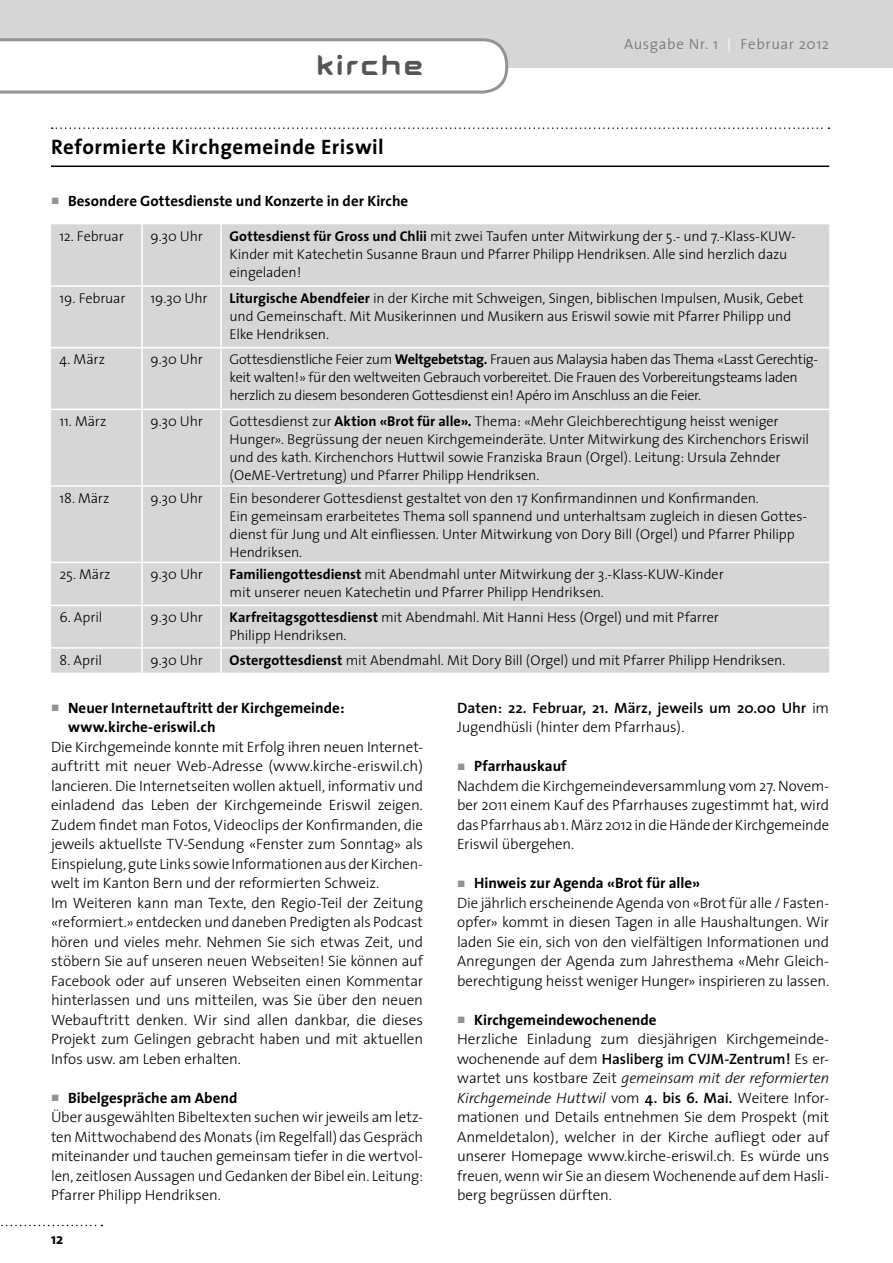
<style>
.page{position:relative;width:893px;height:1263px;background:#fff}
.page>*{position:absolute;margin:0;border:0;box-sizing:border-box;transform-origin:0 0}
.t1{font:30px "Aura";letter-spacing:.08em;color:#555}
.t2{font:700 21px "The Sans";letter-spacing:.02em;color:#000}
.t3{font:300 15px/19.5px "The Sans";letter-spacing:-.01em;color:#000;text-align:justify}
.t4{font:700 15px/19.5px "The Sans";color:#000}
.t5{font:600 15px/19.5px "The Sans";letter-spacing:-.005em;color:#000}
.t6{font:300 15px "The Sans";letter-spacing:.04em;color:#7c7c7c}
.t7{font:300 14.25px/18px "The Sans";letter-spacing:-.01em;color:#000}
.t8{font:300 14.25px/18px "The Sans";letter-spacing:-.03em;color:#000}
.s1{color:#fff}
.s2{font-weight:700}
.s3{font-weight:300}
.s4{font-weight:600}
.s5{font-style:italic}
</style>
<div class="page">
<div style="left:0;top:0;width:893px;height:68px;background:#d6d6d6"></div>
<svg style="left:0;top:38px;width:508px;height:56px"></svg>
<svg style="left:1px;top:1225px;width:101px;height:1px"></svg>
<svg style="left:52px;top:127px;width:777px;height:2px"></svg>
<hr style="left:51px;top:166px;width:778px;height:1px;background:#000">
<div style="left:51px;top:224px;width:778px;height:449px;background:#d6d6d6"></div>
<hr style="left:141px;top:224px;width:2px;height:61px;background:#fff">
<hr style="left:220px;top:224px;width:2px;height:61px;background:#fff">
<hr style="left:51px;top:285px;width:91px;height:2px;background:#fff">
<hr style="left:142px;top:285px;width:79px;height:2px;background:#fff">
<hr style="left:141px;top:287px;width:2px;height:60px;background:#fff">
<hr style="left:221px;top:285px;width:608px;height:2px;background:#fff">
<hr style="left:220px;top:287px;width:2px;height:60px;background:#fff">
<hr style="left:51px;top:347px;width:91px;height:1px;background:#fff">
<hr style="left:142px;top:347px;width:79px;height:1px;background:#fff">
<hr style="left:141px;top:348px;width:2px;height:61px;background:#fff">
<hr style="left:221px;top:347px;width:608px;height:1px;background:#fff">
<hr style="left:220px;top:348px;width:2px;height:61px;background:#fff">
<hr style="left:51px;top:409px;width:91px;height:1px;background:#fff">
<hr style="left:142px;top:409px;width:79px;height:1px;background:#fff">
<hr style="left:141px;top:410px;width:2px;height:75px;background:#fff">
<hr style="left:221px;top:409px;width:608px;height:1px;background:#fff">
<hr style="left:220px;top:410px;width:2px;height:75px;background:#fff">
<hr style="left:51px;top:485px;width:91px;height:2px;background:#fff">
<hr style="left:142px;top:485px;width:79px;height:2px;background:#fff">
<hr style="left:141px;top:487px;width:2px;height:75px;background:#fff">
<hr style="left:221px;top:485px;width:608px;height:2px;background:#fff">
<hr style="left:220px;top:487px;width:2px;height:75px;background:#fff">
<hr style="left:51px;top:562px;width:91px;height:1px;background:#fff">
<hr style="left:142px;top:562px;width:79px;height:1px;background:#fff">
<hr style="left:141px;top:563px;width:2px;height:42px;background:#fff">
<hr style="left:221px;top:562px;width:608px;height:1px;background:#fff">
<hr style="left:220px;top:563px;width:2px;height:42px;background:#fff">
<hr style="left:51px;top:605px;width:91px;height:1px;background:#fff">
<hr style="left:142px;top:605px;width:79px;height:1px;background:#fff">
<hr style="left:141px;top:606px;width:2px;height:41px;background:#fff">
<hr style="left:221px;top:605px;width:608px;height:1px;background:#fff">
<hr style="left:220px;top:606px;width:2px;height:41px;background:#fff">
<hr style="left:51px;top:647px;width:91px;height:2px;background:#fff">
<hr style="left:142px;top:647px;width:79px;height:2px;background:#fff">
<hr style="left:141px;top:649px;width:2px;height:24px;background:#fff">
<hr style="left:221px;top:647px;width:608px;height:2px;background:#fff">
<hr style="left:220px;top:649px;width:2px;height:24px;background:#fff">
<h1 class="t1" style="left:316px;top:54px;width:108px">kirche</h1>
<p class="t6" style="left:624px;top:32px;width:207px">Ausgabe Nr. 1 <span class="s1">|</span> Februar 2012</p>
<h2 class="t2" style="left:51px;top:130px;width:334px">Reformierte Kirchgemeinde Eriswil</h2>
<p class="t4" style="left:68px;top:190px;width:342px">Besondere Gottesdienste und Konzerte in der Kirche</p>
<p class="t7" style="left:60px;top:227px;width:66px">12. Februar</p>
<p class="t7" style="left:151px;top:227px;width:54px">9.30 Uhr</p>
<p class="t7" style="left:230px;top:227px;width:568px"><span class="s2">Gottesdienst für Gross und Chlii</span> mit zwei Taufen unter Mitwirkung der 5.- und 7.-Klass-KUW-<br>Kinder mit Katechetin Susanne Braun und Pfarrer Philipp Hendriksen. Alle sind herzlich dazu eingeladen!</p>
<p class="t7" style="left:60px;top:289px;width:67px">19. Februar</p>
<p class="t7" style="left:151px;top:289px;width:58px">19.30 Uhr</p>
<p class="t7" style="left:230px;top:289px;width:576px"><span class="s2">Liturgische Abendfeier</span> in der Kirche mit Schweigen, Singen, biblischen Impulsen, Musik, -Gebet und Gemeinschaft. Mit Musikerinnen und Musikern aus Eriswil sowie mit Pfarrer -Philipp und<br>Elke Hendriksen.</p>
<p class="t7" style="left:60px;top:350px;width:47px">4. März</p>
<p class="t7" style="left:151px;top:350px;width:54px">9.30 Uhr</p>
<p class="t8" style="left:230px;top:350px;width:590px">Gottesdienstliche Feier zum <span class="s2">Weltgebetstag.</span> Frauen aus Malaysia haben das Thema «Lasst Gerechtig&shy;keit walten!» für den weltweiten Gebrauch vorbereitet. Die Frauen des Vorbereitungsteams laden herzlich zu diesem besonderen Gottesdienst ein! Apéro im Anschluss an die Feier.</p>
<p class="t7" style="left:60px;top:412px;width:48px">11. März</p>
<p class="t7" style="left:151px;top:412px;width:54px">9.30 Uhr</p>
<p class="t7" style="left:230px;top:412px;width:581px">Gottesdienst zur <span class="s2">Aktion «Brot für alle».</span> Thema: «Mehr Gleichberechtigung heisst -weniger Hunger». Begrüssung der neuen Kirchgemeinderäte. Unter Mitwirkung des -Kirchenchors Eriswil und des kath. Kirchenchors Huttwil sowie Franziska Braun (Orgel). Leitung: Ursula Zehnder (OeME-Vertretung) und Pfarrer Philipp Hendriksen.</p>
<p class="t7" style="left:60px;top:488px;width:51px">18. März</p>
<p class="t7" style="left:151px;top:488px;width:54px">9.30 Uhr</p>
<p class="t7" style="left:230px;top:488px;width:579px">Ein besonderer Gottesdienst gestaltet von den 17 Konfirmandinnen und Konfirmanden.<br>Ein -gemeinsam erarbeitetes Thema soll spannend und unterhaltsam zugleich in diesen Gottes&shy;dienst für Jung und Alt einfliessen. Unter Mitwirkung von Dory Bill (Orgel) und Pfarrer Philipp Hendriksen.</p>
<p class="t7" style="left:60px;top:565px;width:53px">25. März</p>
<p class="t7" style="left:151px;top:565px;width:54px">9.30 Uhr</p>
<p class="t7" style="left:230px;top:565px;width:496px"><span class="s2">Familiengottesdienst</span> mit Abendmahl unter Mitwirkung der 3.-Klass-KUW-Kinder mit -unserer neuen Katechetin und Pfarrer Philipp Hendriksen.</p>
<p class="t7" style="left:60px;top:608px;width:44px">6. April</p>
<p class="t7" style="left:151px;top:608px;width:54px">9.30 Uhr</p>
<p class="t7" style="left:230px;top:608px;width:491px"><span class="s2">Karfreitagsgottesdienst</span> mit Abendmahl. Mit Hanni Hess (Orgel) und mit Pfarrer<br>Philipp Hendriksen.</p>
<p class="t7" style="left:60px;top:650px;width:44px">8. April</p>
<p class="t7" style="left:151px;top:650px;width:54px">9.30 Uhr</p>
<p class="t7" style="left:230px;top:650px;width:557px"><span class="s2">Ostergottesdienst</span> mit Abendmahl. Mit Dory Bill (Orgel) und mit Pfarrer Philipp Hendriksen.</p>
<p class="t4" style="left:68px;top:697px;width:278px">Neuer Internetauftritt der Kirchgemeinde: www.kirche-eriswil.ch</p>
<p class="t3" style="left:51px;top:736px;width:374px;text-align:left">Die Kirchgemeinde konnte mit Erfolg ihren neuen Internet&shy;auftritt mit neuer Web-Adresse (www.kirche-eriswil.ch) lancieren. Die Internetseiten wollen aktuell, informativ und einladend das Leben der Kirchgemeinde Eriswil zeigen.<br>Zudem findet man Fotos, Videoclips der Konfirmanden, die jeweils aktuellste TV-Sendung «Fenster zum Sonntag» als Einspielung,gute Links sowie InformationenausderKirchen&shy;welt im Kanton Bern und der reformierten Schweiz.<br>Im Weiteren kann man Texte, den Regio-Teil der Zeitung «reformiert.» entdecken und daneben Predigten als Podcast hören und vieles mehr. Nehmen Sie sich etwas Zeit, und stöbern Sie auf unseren neuen Webseiten! Sie können auf Facebook oder auf unseren Webseiten einen Kommentar hinterlassen und uns mitteilen, was Sie über den neuen Webauftritt denken. Wir sind allen dankbar, die dieses Projekt zum Gelingen gebracht haben und mit aktuellen Infos usw. am Leben erhalten.</p>
<p class="t4" style="left:68px;top:1087px;width:171px">Bibelgespräche am Abend</p>
<p class="t3" style="left:51px;top:1107px;width:374px">Über ausgewählten Bibeltexten suchen wirjeweils am letz&shy;ten Mittwochabend des Monats (im Regelfall) das Gespräch miteinander und tauchen gemeinsam tiefer in die wertvol&shy;len, zeitlosen Aussagen und Gedanken der Bibel ein. Leitung:<br>Pfarrer Philipp Hendriksen.</p>
<p class="t4" style="left:51px;top:1229px;width:14px">12</p>
<p class="t5" style="left:457px;top:697px;width:374px">Daten: 22. Februar, 21. März, jeweils um 20.00 Uhr <span class="s3">im<br>Jugendhüsli (hinter dem Pfarrhaus).</span></p>
<p class="t4" style="left:474px;top:756px;width:94px">Pfarrhauskauf</p>
<p class="t3" style="left:457px;top:775px;width:374px">Nachdem die Kirchgemeindeversammlung vom 27. Novem&shy;ber 2011 einem Kauf des Pfarrhauses zugestimmt hat, wird das Pfarrhaus ab1.März 2012 indieHändeder -Kirchgemeinde Eriswil übergehen.</p>
<p class="t4" style="left:474px;top:873px;width:227px">Hinweis zur Agenda «Brot für alle»</p>
<p class="t3" style="left:457px;top:892px;width:374px">Die jährlich erscheinende Agenda von «Brot für alle / Fasten&shy;opfer» kommt in diesen Tagen in alle Haushaltungen. Wir laden Sie ein, sich von den vielfältigen Informationen und Anregungen der Agenda zum Jahresthema «Mehr Gleich&shy;berechtigung heisst weniger Hunger» inspirieren zu lassen.</p>
<p class="t4" style="left:474px;top:1009px;width:184px">Kirchgemeindewochenende</p>
<p class="t3" style="left:457px;top:1029px;width:374px">Herzliche Einladung zum diesjährigen Kirchgemeinde&shy;wochenende auf dem <span class="s4">Hasliberg im CVJM-Zentrum!</span> Es er&shy;wartet uns kostbare Zeit <span class="s5">gemeinsam mit der reformierten Kirchgemeinde Huttwil</span> vom <span class="s4">4. bis 6. Mai.</span> Weitere Infor&shy;mationen und Details entnehmen Sie dem Prospekt (mit Anmeldetalon), welcher in der Kirche aufliegt oder auf unserer Homepage www.kirche-eriswil.ch. Es würde uns freuen, wenn wir Sie an diesem Wochenende auf dem Hasli&shy;berg begrüssen dürften.</p>
</div>
